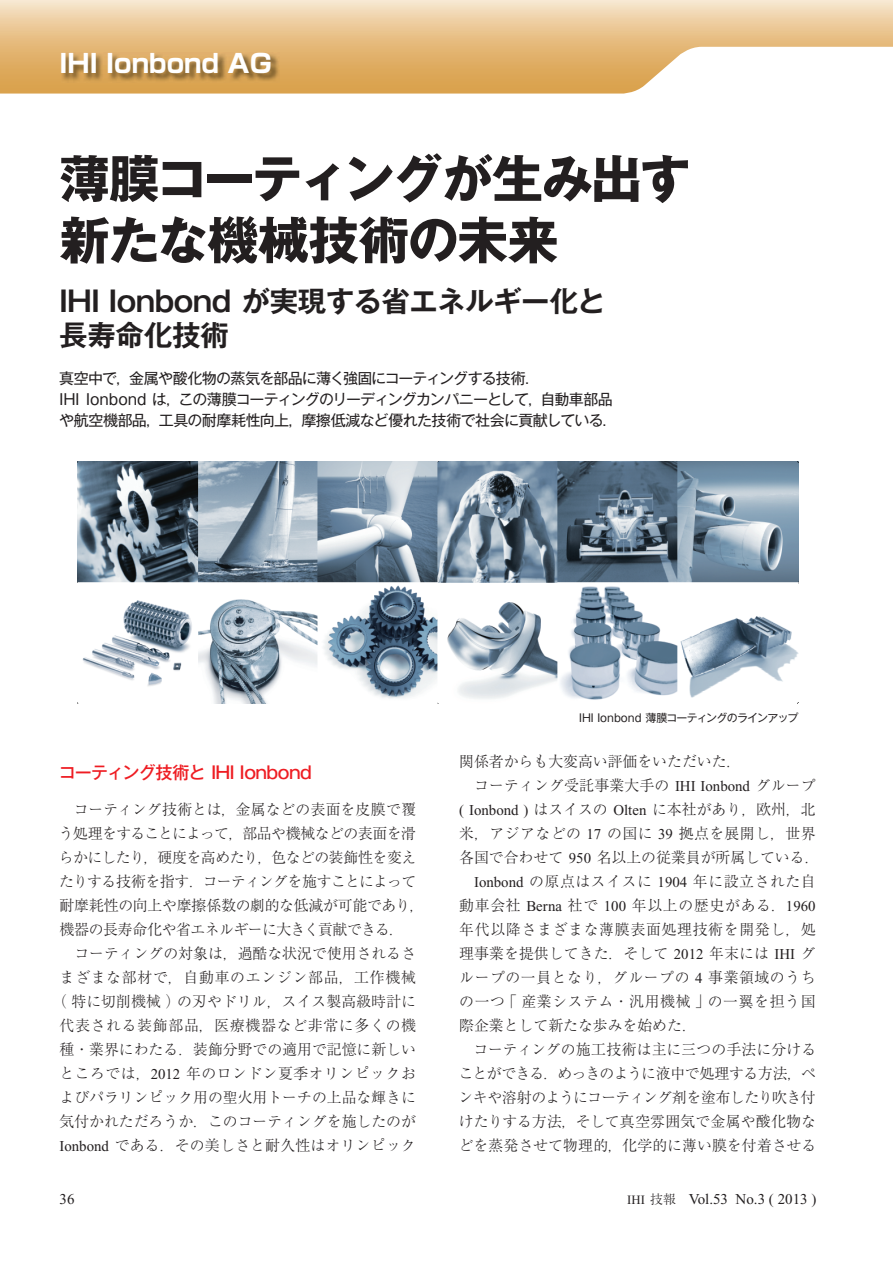
<style>
.page{position:relative;width:893px;height:1263px;background:#fff}
.page>*{position:absolute;margin:0;border:0;box-sizing:border-box;transform-origin:0 0}
.t1{font:700 51px/61.5px "Gothic MB101 Pro";letter-spacing:-.03em;color:#231f20}
.t2{font:700 28.5px/34.5px "Gothic MB101 Pro De";letter-spacing:-.02em;color:#231f20}
.t3{font:700 25.5px "Shin Go Pro";color:#fff}
.t4{font:500 17.25px "Gothic MB101 Pro";letter-spacing:-.04em;color:#ee1d23}
.t5{font:300 15px/24px "Ryumin Pro";color:#231f20;text-align:right}
.t6{font:300 15px/24px "Ryumin Pro";letter-spacing:-.025em;color:#231f20}
.t7{font:15px/21px "Gothic MB101 Pro";letter-spacing:-.045em;color:#231f20}
.t8{font:300 15px "Ryumin Pro";letter-spacing:.05em;color:#231f20}
.t9{font:300 15px "Ryumin Pro";letter-spacing:.04em;color:#231f20}
.t10{font:300 15px "Ryumin Pro";letter-spacing:-.04em;color:#231f20}
.t11{font:15px "Times New Roman";color:#231f20}
.t12{font:300 15px "Ryumin Pro";letter-spacing:.03em;color:#231f20}
.t13{font:300 15px "Ryumin Pro";letter-spacing:.045em;color:#231f20}
.t14{font:10.95px "Gothic MB101 Pro";letter-spacing:-.055em;color:#231f20}
.s1{font-family:"Times New Roman";font-weight:400}
.s2{font-size:12.75px}
.s3{font-family:"Ryumin Pro";font-weight:300;font-size:12.75px}
</style>
<div class="page">
<svg style="left:0;top:0;width:893px;height:94px;background:#eac999"></svg>
<img style="left:61px;top:53px;width:218px;height:29px">
<img style="left:78px;top:461px;width:720px;height:242px">
<h3 class="t3" style="left:60px;top:44px;width:214px">IHI Ionbond AG</h3>
<h1 class="t1" style="left:59px;top:142px;width:634px">薄膜コーティングが生み出す新たな機械技術の未来</h1>
<h2 class="t2" style="left:59px;top:280px;width:548px">IHI Ionbond が実現する省エネルギー化と長寿命化技術</h2>
<p class="t7" style="left:59px;top:366px;width:560px">真空中で，金属や酸化物の蒸気を部品に薄く強固にコーティングする技術．<br>IHI Ionbond は，この薄膜コーティングのリーディングカンパニーとして，自動車部品や航空機部品，工具の耐摩耗性向上，摩擦低減など優れた技術で社会に貢献している．</p>
<p class="t4" style="left:59px;top:758px;width:255px">コーティング技術と IHI Ionbond</p>
<p class="t6" style="left:59px;top:796px;width:367px;text-indent:15px">コーティング技術とは，金属などの表面を皮膜で覆う処理をすることによって，部品や機械などの表面を滑らかにしたり，硬度を高めたり，色などの装飾性を変えたりする技術を指す．コーティングを施すことによって耐摩耗性の向上や摩擦係数の劇的な低減が可能であり，機器の長寿命化や省エネルギーに大きく貢献できる．</p>
<p class="t5" style="left:52px;top:940px;width:365px">コーティングの対象は，過酷な状況で使用されるさ<br>まざまな部材で，自動車のエンジン部品，工作機械（特に切削機械）の刃やドリル，スイス製高級時計に代表される装飾部品，医療機器など非常に多くの機種・業界にわたる．装飾分野での適用で記憶に新しいところでは，<span class="s1">2012</span> 年のロンドン夏季オリンピックおよびパラリンピック用の聖火用トーチの上品な輝きに気付かれただろうか．このコーティングを施したのが<br><span class="s1">Ionbond</span> である．その美しさと耐久性はオリンピック</p>
<p class="t14" style="left:579px;top:708px;width:221px">IHI Ionbond 薄膜コーティングのラインアップ</p>
<p class="t5" style="left:459px;top:748px;width:284px">関係者からも大変高い評価をいただいた．</p>
<p class="t5" style="left:474px;top:772px;width:343px">コーティング受託事業大手の <span class="s1">IHI Ionbond</span> グループ</p>
<p class="t5" style="left:459px;top:796px;width:358px"><span class="s1">( Ionbond )</span> はスイスの <span class="s1">Olten</span> に本社があり，欧州，北</p>
<p class="t12" style="left:459px;top:821px;width:358px">米，アジアなどの <span class="s1">17</span> の国に <span class="s1">39</span> 拠点を展開し，世界</p>
<p class="t5" style="left:459px;top:844px;width:362px">各国で合わせて <span class="s1">950</span> 名以上の従業員が所属している．</p>
<p class="t9" style="left:474px;top:869px;width:343px"><span class="s1">Ionbond</span> の原点はスイスに <span class="s1">1904</span> 年に設立された自</p>
<p class="t8" style="left:459px;top:893px;width:358px">動車会社 <span class="s1">Berna</span> 社で <span class="s1">100</span> 年以上の歴史がある．<span class="s1">1960</span></p>
<p class="t8" style="left:459px;top:917px;width:358px">年代以降さまざまな薄膜表面処理技術を開発し，処</p>
<p class="t5" style="left:459px;top:940px;width:358px">理事業を提供してきた．そして <span class="s1">2012</span> 年末には <span class="s1">IHI</span> グ</p>
<p class="t9" style="left:459px;top:965px;width:358px">ループの一員となり，グループの <span class="s1">4</span> 事業領域のうち</p>
<p class="t13" style="left:459px;top:989px;width:358px">の一つ「産業システム・汎用機械」の一翼を担う国</p>
<p class="t5" style="left:459px;top:1012px;width:239px">際企業として新たな歩みを始めた．</p>
<p class="t5" style="left:473px;top:1036px;width:344px">コーティングの施工技術は主に三つの手法に分ける</p>
<p class="t10" style="left:459px;top:1061px;width:359px">ことができる．めっきのように液中で処理する方法，ペ</p>
<p class="t10" style="left:459px;top:1085px;width:359px">ンキや溶射のようにコーティング剤を塗布したり吹き付</p>
<p class="t5" style="left:459px;top:1108px;width:359px">けたりする方法，そして真空雰囲気で金属や酸化物な</p>
<p class="t5" style="left:459px;top:1132px;width:359px">どを蒸発させて物理的，化学的に薄い膜を付着させる</p>
<p class="t11" style="left:60px;top:1191px;width:16px">36</p>
<p class="t11" style="left:627px;top:1191px;width:191px"><span class="s2">IHI</span> <span class="s3">技報　</span>Vol.53 No.3 ( 2013 )</p>
</div>
